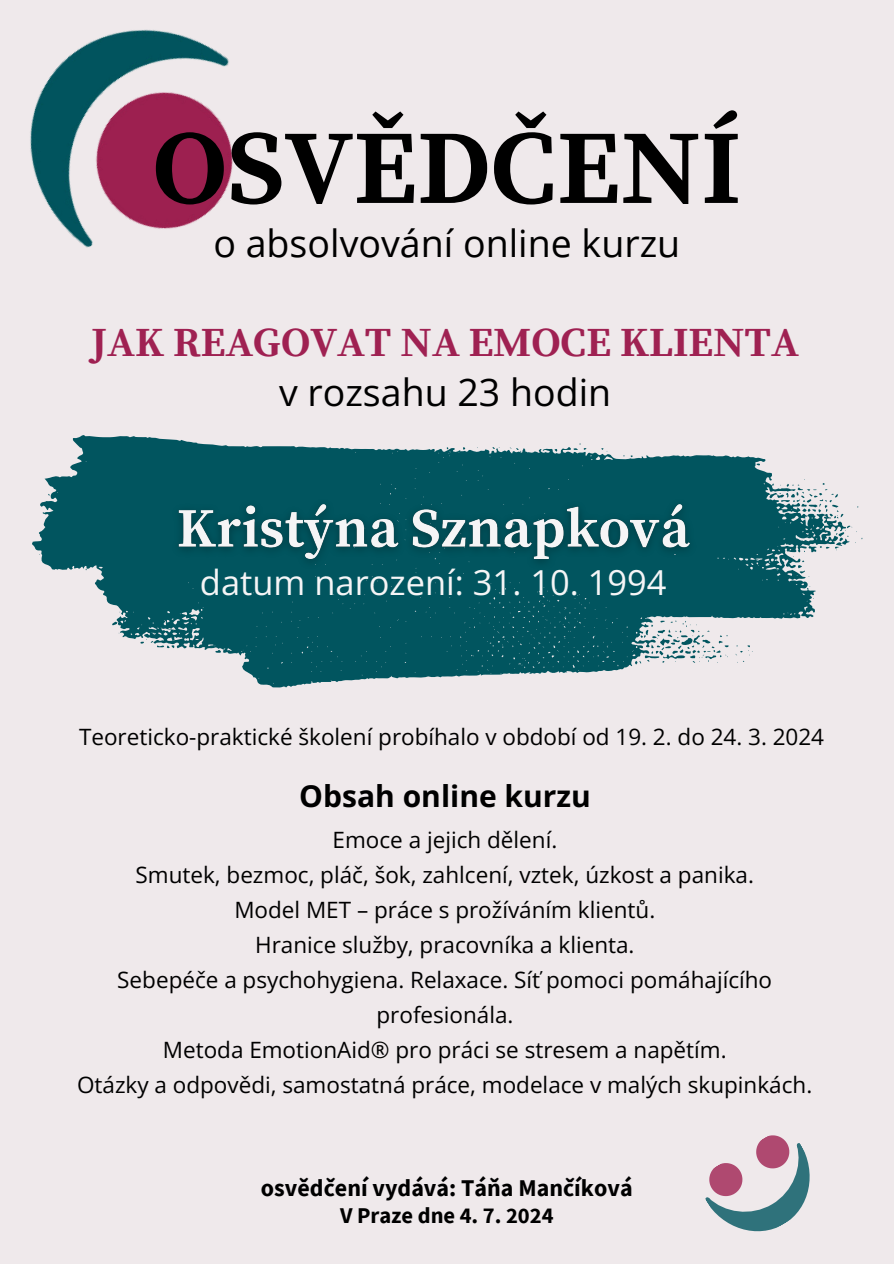
<style>
.page{position:relative;width:894px;height:1264px;background:#fff}
.page>*{position:absolute;margin:0;border:0;box-sizing:border-box;transform-origin:0 0}
.t1{font:700 105.45px "Source Serif Pro";letter-spacing:.005em;color:#000}
.t2{font:700 41.25px "Source Serif Pro";color:#9f2152}
.t3{font:37.5px "Open Sans";color:#000}
.t4{font:34.5px "Open Sans";color:#f5f5f6}
.t5{font:700 30px "Open Sans";color:#000}
.t6{font:700 24px "Source Sans Pro";color:#000}
.t7{font:22.5px/35px "Open Sans";color:#000;text-align:center}
.t8{font:700 22.5px "Source Sans Pro";color:#000}
</style>
<div class="page">
<div style="left:0;top:0;width:893px;height:1263px;background:#efe9eb"></div>
<img style="left:30px;top:29px;width:203px;height:219px">
<svg style="left:705px;top:1135px;width:105px;height:97px"></svg>
<svg style="left:32px;top:435px;width:827px;height:252px;fill:#01555f"></svg>
<img style="left:163px;top:491px;width:541px;height:84px">
<h4 class="t1" style="left:152px;top:106px;width:590px">OSVĚDČENÍ</h4>
<h3 class="t3" style="left:213px;top:217px;width:468px">o absolvování online kurzu</h3>
<h4 class="t2" style="left:91px;top:318px;width:709px">JAK REAGOVAT NA EMOCE KLIENTA</h4>
<p class="t3" style="left:279px;top:366px;width:333px">v rozsahu 23 hodin</p>
<h1 class="t4" style="left:200px;top:557px;width:468px">datum narození: 31. 10. 1994</h1>
<h5 class="t7" style="left:79px;top:719px;width:746px">Teoreticko-praktické školení probíhalo v období od 19. 2. do 24. 3. 2024</h5>
<p class="t5" style="left:299px;top:775px;width:293px">Obsah online kurzu</p>
<p class="t7" style="left:332px;top:822px;width:226px">Emoce a jejich dělení.</p>
<h6 class="t7" style="left:135px;top:857px;width:619px">Smutek, bezmoc, pláč, šok, zahlcení, vztek, úzkost a panika.</h6>
<p class="t7" style="left:234px;top:891px;width:422px">Model MET – práce s prožíváním klientů.</p>
<p class="t7" style="left:255px;top:926px;width:381px">Hranice služby, pracovníka a klienta.</p>
<p class="t7" style="left:117px;top:961px;width:656px">Sebepéče a psychohygiena. Relaxace. Síť pomoci pomáhajícího profesionála.</p>
<p class="t7" style="left:163px;top:1031px;width:565px">Metoda EmotionAid® pro práci se stresem a napětím.</p>
<p class="t7" style="left:77px;top:1066px;width:736px">Otázky a odpovědi, samostatná práce, modelace v malých skupinkách.</p>
<p class="t6" style="left:261px;top:1172px;width:373px">osvědčení vydává: Táňa Mančíková</p>
<p class="t8" style="left:340px;top:1200px;width:215px">V Praze dne 4. 7. 2024</p>
</div>
